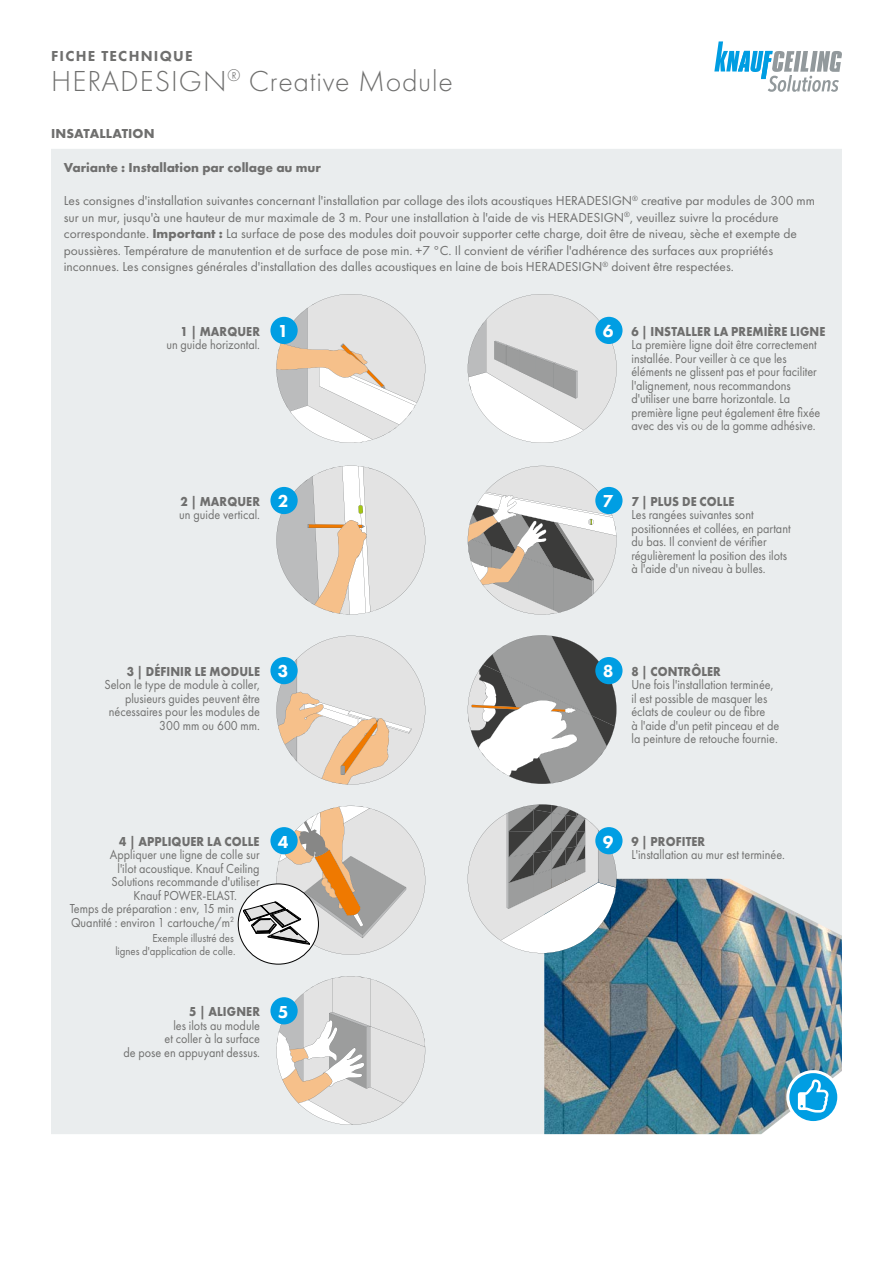
<style>
.page{position:relative;width:893px;height:1263px;background:#fff}
.page>*{position:absolute;margin:0;border:0;box-sizing:border-box;transform-origin:0 0}
.t1{font:300 30px "Futura PT";letter-spacing:.025em;color:#6f6f6e}
.t2{font:800 18px "Futura PT";color:#fff}
.t3{font:800 15px "Futura PT";letter-spacing:.085em;color:#6f6f6e}
.t4{font:13.5px/13.5px "Futura PT";color:#6f6f6e;scale:.9 1}
.t5{font:13.5px/16.5px "Futura PT";color:#6f6f6e}
.t6{font:700 13.5px "Futura PT";letter-spacing:.01em;color:#6f6f6e;scale:.9 1}
.t7{font:700 13.5px "Futura PT";letter-spacing:.01em;color:#6f6f6e}
.t8{font:12px "Futura PT";color:#6f6f6e;scale:.9 1}
.s1{font-weight:700}
</style>
<div class="page">
<div style="left:51px;top:149px;width:791px;height:985px;background:#eaedee"></div>
<svg style="left:276px;top:466px;width:149px;height:148px;background:#e0dcd6"></svg>
<svg style="left:276px;top:636px;width:149px;height:148px;background:#e5dbd1"></svg>
<div style="left:238px;top:884px;width:80px;height:80px;background:#fff;border-radius:50%"></div>
<svg style="left:243px;top:806px;width:182px;height:149px;background:#d8d1c9"></svg>
<div style="left:238px;top:884px;width:81px;height:80px;border:1px solid #000;border-radius:50%"></div>
<svg style="left:276px;top:976px;width:149px;height:149px;background:#dfdddb"></svg>
<svg style="left:468px;top:294px;width:149px;height:149px"></svg>
<svg style="left:276px;top:294px;width:149px;height:149px"></svg>
<svg style="left:468px;top:466px;width:148px;height:148px;background:#c5c4c1"></svg>
<svg style="left:468px;top:635px;width:148px;height:149px"></svg>
<div style="left:595px;top:317px;width:27px;height:27px;background:#009ee3;border-radius:50%"></div>
<div style="left:270px;top:487px;width:28px;height:27px;background:#009ee3;border-radius:50%"></div>
<div style="left:595px;top:487px;width:27px;height:27px;background:#009ee3;border-radius:50%"></div>
<div style="left:270px;top:657px;width:28px;height:27px;background:#009ee3;border-radius:50%"></div>
<div style="left:595px;top:657px;width:27px;height:27px;background:#009ee3;border-radius:50%"></div>
<div style="left:270px;top:827px;width:28px;height:27px;background:#009ee3;border-radius:50%"></div>
<div style="left:270px;top:317px;width:28px;height:27px;background:#009ee3;border-radius:50%"></div>
<div style="left:270px;top:997px;width:28px;height:27px;background:#009ee3;border-radius:50%"></div>
<img style="left:544px;top:879px;width:298px;height:255px">
<svg style="left:468px;top:804px;width:149px;height:149px"></svg>
<div style="left:595px;top:827px;width:27px;height:27px;background:#009ee3;border-radius:50%"></div>
<svg style="left:788px;top:1071px;width:51px;height:51px"></svg>
<div style="left:786px;top:1070px;width:54px;height:54px;border:3px solid #fff;border-radius:50%"></div>
<svg style="left:798px;top:1079px;width:30px;height:33px"></svg>
<svg style="left:714px;top:41px;width:128px;height:51px"></svg>
<p class="t3" style="left:51px;top:47px;width:143px">FICHE TECHNIQUE</p>
<h1 class="t1" style="left:51px;top:64px;width:403px">HERADESIGN<sup>®</sup> Creative Module</h1>
<p class="t7" style="left:51px;top:125px;width:105px">INSATALLATION</p>
<p class="t7" style="left:64px;top:159px;width:259px">Variante : Installation par collage au mur</p>
<p class="t5" style="left:64px;top:193px;width:753px">Les consignes d'installation suivantes concernant l'installation par collage des ilots acoustiques HERADESIGN<sup>®</sup> creative par modules de 300 mm sur un mur, jusqu'à une hauteur de mur maximale de 3 m. Pour une installation à l'aide de vis HERADESIGN<sup>®</sup>, veuillez suivre la procédure correspondante. <span class="s1">Important :</span> La surface de pose des modules doit pouvoir supporter cette charge, doit être de niveau, sèche et exempte de poussières. Température de manutention et de surface de pose min. +7 °C. Il convient de vérifier l'adhérence des surfaces aux propriétés inconnues. Les consignes générales d'installation des dalles acoustiques en laine de bois HERADESIGN<sup>®</sup> doivent être respectées.</p>
<p class="t6" style="left:181px;top:322px;width:90px">1 | MARQUER</p>
<p class="t4" style="left:166px;top:338px;width:106px">un guide horizontal.</p>
<p class="t2" style="left:278px;top:320px;width:12px">1</p>
<p class="t2" style="left:603px;top:320px;width:12px">6</p>
<p class="t6" style="left:631px;top:322px;width:217px">6 | INSTALLER LA PREMIÈRE LIGNE</p>
<p class="t4" style="left:631px;top:338px;width:211px">La première ligne doit être correctement installée. Pour veiller à ce que les éléments ne glissent pas et pour faciliter l'alignement, nous recommandons d'utiliser une barre horizontale. La première ligne peut également être fixée avec des vis ou de la gomme adhésive.</p>
<p class="t6" style="left:181px;top:492px;width:90px">2 | MARQUER</p>
<p class="t4" style="left:179px;top:508px;width:91px">un guide vertical.</p>
<p class="t2" style="left:278px;top:490px;width:12px">2</p>
<p class="t2" style="left:603px;top:490px;width:12px">7</p>
<p class="t6" style="left:631px;top:492px;width:116px">7 | PLUS DE COLLE</p>
<p class="t4" style="left:631px;top:508px;width:178px">Les rangées suivantes sont positionnées et collées, en partant du bas. Il convient de vérifier régulièrement la position des ilots à l'aide d'un niveau à bulles.</p>
<p class="t6" style="left:127px;top:663px;width:150px">3 | DÉFINIR LE MODULE</p>
<p class="t4" style="left:104px;top:678px;width:174px;text-align:right">Selon le type de module à coller, plusieurs guides peuvent être nécessaires pour les modules de<br>300 mm ou 600 mm.</p>
<p class="t2" style="left:278px;top:660px;width:12px">3</p>
<p class="t2" style="left:603px;top:660px;width:12px">8</p>
<p class="t6" style="left:631px;top:663px;width:101px">8 | CONTRÔLER</p>
<p class="t4" style="left:631px;top:678px;width:166px">Une fois l'installation terminée, il est possible de masquer les éclats de couleur ou de fibre<br>à l'aide d'un petit pinceau et de la peinture de retouche fournie.</p>
<p class="t4" style="left:110px;top:834px;width:168px;text-align:right"><span class="s1">4 | APPLIQUER LA COLLE<br></span>Appliquer une ligne de colle sur</p>
<p class="t4" style="left:117px;top:861px;width:159px">l'ilot acoustique. Knauf Ceiling</p>
<p class="t4" style="left:112px;top:875px;width:166px">Solutions recommande d'utiliser</p>
<p class="t4" style="left:134px;top:888px;width:117px">Knauf POWER-ELAST.</p>
<p class="t4" style="left:70px;top:902px;width:184px">Temps de préparation : env, 15 min</p>
<p class="t4" style="left:71px;top:915px;width:183px">Quantité : environ 1 cartouche/m<sup>2</sup></p>
<p class="t8" style="left:152px;top:930px;width:92px">Exemple illustré des</p>
<p class="t8" style="left:115px;top:944px;width:135px">lignes d'application de colle.</p>
<p class="t2" style="left:278px;top:830px;width:12px">4</p>
<p class="t6" style="left:189px;top:1003px;width:80px">5 | ALIGNER</p>
<p class="t4" style="left:173px;top:1018px;width:98px">les ilots au module</p>
<p class="t4" style="left:165px;top:1032px;width:108px">et coller à la surface</p>
<p class="t4" style="left:123px;top:1045px;width:153px">de pose en appuyant dessus.</p>
<p class="t2" style="left:278px;top:1000px;width:12px">5</p>
<p class="t2" style="left:603px;top:830px;width:12px">9</p>
<p class="t6" style="left:631px;top:833px;width:83px">9 | PROFITER</p>
<p class="t4" style="left:631px;top:848px;width:172px">L'installation au mur est terminée.</p>
</div>
